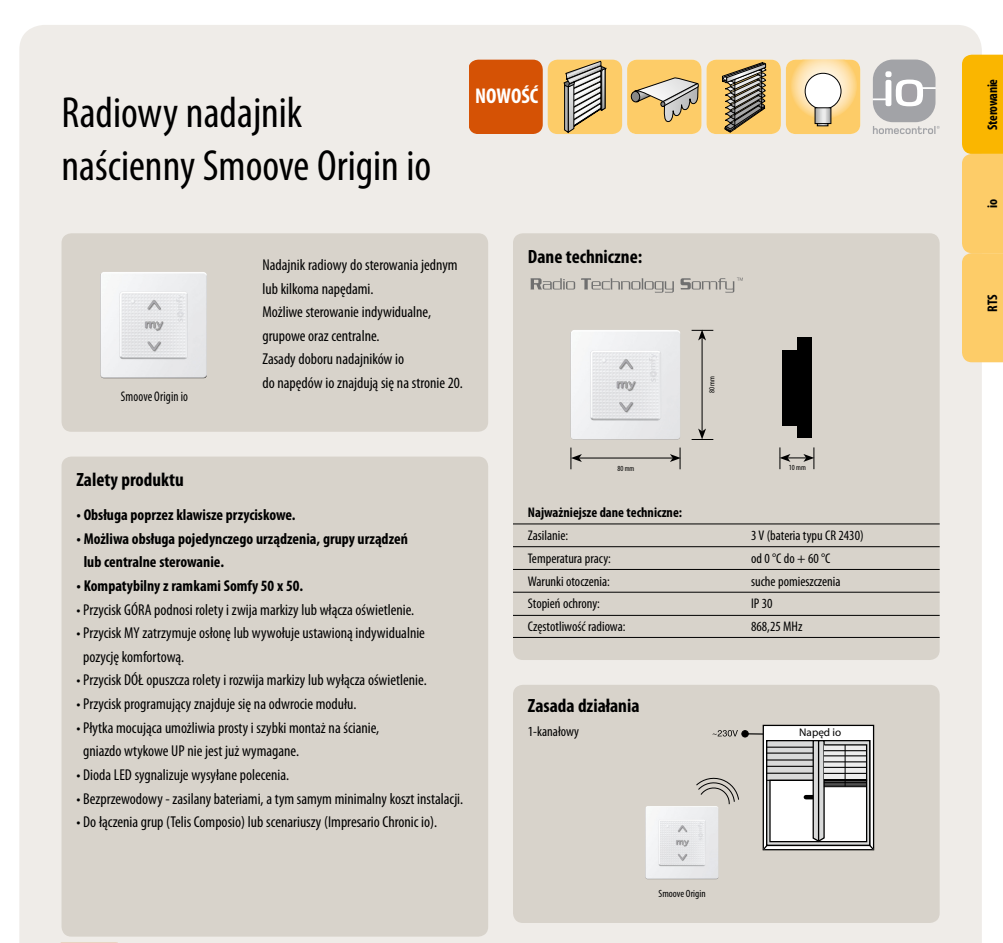
<style>
.page{position:relative;width:1003px;height:943px;background:#fff}
.page>*{position:absolute;margin:0;border:0;box-sizing:border-box;transform-origin:0 0}
.Headline{font:condensed 43.75px "Myriad Pro";color:#000}
.t1{font:700 condensed 21.53px "Myriad Pro";color:#fff}
.Subheadline_Tf_11_pt{font:700 condensed 19.25px "Myriad Pro";color:#000}
.Lauftext_TF_9pt{font:condensed 15.75px/23.6px "Myriad Pro";color:#000}
.Lauftext_TF_9_pt_fet{font:700 condensed 15.75px/23.6px "Myriad Pro";color:#000}
.Lauftext_TF_9pt-2{font:700 condensed 15.75px "Myriad Pro";color:#000}
.xxCopy_schwarz_10_14{font:condensed 14px "Myriad Pro";color:#000}
.t2{font:700 condensed 14px "Myriad Pro";color:#000}
.xxCopy_schwarz_10_14-2{font:condensed 14px "Myriad Pro";color:#000;scale:.9 1}
.t3{font:700 condensed 14px "Myriad Pro";letter-spacing:-.025em;color:#000}
.t4{font:11.2px "Myriad";color:#000}
.t5{font:condensed 10.5px "Myriad Pro";color:#000}
.t6{font:condensed 7.88px "Myriad Pro";color:#000}
.s1{font-family:"Myriad Pro"}
</style>
<div class="page">
<div style="left:19px;top:25px;width:963px;height:918px;background:#efece8"></div>
<svg style="left:962px;top:55px;width:41px;height:307px;background:#fbc548"></svg>
<div style="left:62px;top:233px;width:426px;height:199px;background:#d8d3cb;border-radius:10px"></div>
<div style="left:62px;top:456px;width:426px;height:480px;background:#d8d3cb;border-radius:10px"></div>
<div style="left:513px;top:233px;width:427px;height:427px;background:#d8d3cb;border-radius:10px"></div>
<hr style="left:513px;top:546px;width:427px;height:1px;background:#000">
<hr style="left:513px;top:569px;width:427px;height:1px;background:#000">
<hr style="left:513px;top:592px;width:427px;height:1px;background:#000">
<hr style="left:513px;top:615px;width:427px;height:1px;background:#000">
<hr style="left:513px;top:637px;width:427px;height:1px;background:#000">
<svg style="left:530px;top:278px;width:45px;height:11px"></svg>
<svg style="left:581px;top:278px;width:93px;height:15px"></svg>
<svg style="left:680px;top:278px;width:63px;height:15px"></svg>
<hr style="left:513px;top:524px;width:427px;height:1px;background:#000">
<div style="left:513px;top:685px;width:427px;height:238px;background:#d8d3cb;border-radius:10px"></div>
<hr style="left:745px;top:733px;width:27px;height:2px;background:#000">
<div style="left:742px;top:730px;width:6px;height:7px;background:#000;border-radius:50%"></div>
<div style="left:742px;top:730px;width:6px;height:7px;border:1px solid #000;border-radius:50%"></div>
<svg style="left:712px;top:730px;width:26px;height:6px"></svg>
<div style="left:763px;top:725px;width:110px;height:125px;background:#fff"></div>
<svg style="left:762px;top:739px;width:113px;height:112px"></svg>
<hr style="left:824px;top:786px;width:42px;height:1px;background:#000">
<hr style="left:824px;top:785px;width:42px;height:1px;background:#000">
<hr style="left:824px;top:783px;width:42px;height:1px;background:#000">
<hr style="left:824px;top:782px;width:42px;height:1px;background:#000">
<hr style="left:824px;top:780px;width:42px;height:1px;background:#000">
<hr style="left:824px;top:779px;width:42px;height:1px;background:#000">
<hr style="left:824px;top:773px;width:42px;height:1px;background:#000">
<hr style="left:824px;top:767px;width:42px;height:1px;background:#000">
<hr style="left:824px;top:761px;width:42px;height:1px;background:#000">
<hr style="left:824px;top:750px;width:42px;height:1px;background:#000">
<hr style="left:824px;top:755px;width:42px;height:1px;background:#000">
<hr style="left:845px;top:745px;width:1px;height:41px;background:#000">
<svg style="left:696px;top:777px;width:43px;height:28px"></svg>
<hr style="left:52px;top:942px;width:74px;height:1px;background:#d55205">
<svg style="left:469px;top:60px;width:391px;height:74px;background:#dbab6d"></svg>
<img style="left:100px;top:272px;width:107px;height:106px">
<img style="left:570px;top:330px;width:110px;height:109px">
<hr style="left:579px;top:458px;width:94px;height:1px;background:#000">
<svg style="left:670px;top:447px;width:11px;height:22px"></svg>
<svg style="left:570px;top:447px;width:12px;height:22px"></svg>
<hr style="left:702px;top:338px;width:1px;height:93px;background:#000">
<svg style="left:692px;top:330px;width:21px;height:10px"></svg>
<svg style="left:692px;top:428px;width:21px;height:12px"></svg>
<img style="left:645px;top:806px;width:73px;height:73px">
<svg style="left:779px;top:447px;width:35px;height:22px"></svg>
<div style="left:797px;top:337px;width:15px;height:101px;background:#000"></div>
<div style="left:782px;top:350px;width:30px;height:75px;background:#000"></div>
<svg style="left:873px;top:60px;width:66px;height:74px;background:#c0c0c2"></svg>
<div style="left:902px;top:84px;width:15px;height:18px;background:#a3a1a6;border-radius:50%"></div>
<p class="Headline" style="left:62px;top:86px;width:242px">Radiowy nadajnik</p>
<p class="Headline" style="left:62px;top:139px;width:371px">naścienny Smoove Origin io</p>
<p class="t1" style="left:475px;top:83px;width:65px">NOWOŚĆ</p>
<p class="xxCopy_schwarz_10_14-2" style="left:121px;top:387px;width:76px">Smoove Origin io</p>
<p class="Lauftext_TF_9pt" style="left:262px;top:253px;width:197px">Nadajnik radiowy do sterowania jednym lub kilkoma napędami.</p>
<p class="Lauftext_TF_9pt" style="left:262px;top:300px;width:170px">Możliwe sterowanie indywidualne, grupowe oraz centralne.</p>
<p class="Lauftext_TF_9pt" style="left:262px;top:347px;width:202px">Zasady doboru nadajników io<br>do napędów io znajdują się na stronie 20.</p>
<p class="Subheadline_Tf_11_pt" style="left:528px;top:244px;width:116px">Dane techniczne:</p>
<p class="t6" style="left:707px;top:393px;width:19px;rotate:-90deg">80 mm</p>
<p class="Subheadline_Tf_11_pt" style="left:76px;top:467px;width:109px">Zalety produktu</p>
<p class="Lauftext_TF_9_pt_fet" style="left:76px;top:503px;width:221px">• Obsługa poprzez klawisze przyciskowe.</p>
<p class="Lauftext_TF_9_pt_fet" style="left:84px;top:526px;width:326px;text-indent:-7px">• Możliwa obsługa pojedynczego urządzenia, grupy urządzeń lub centralne sterowanie.</p>
<p class="Lauftext_TF_9pt-2" style="left:76px;top:576px;width:228px">• Kompatybilny z ramkami Somfy 50 x 50.</p>
<p class="Lauftext_TF_9pt" style="left:76px;top:597px;width:339px">• Przycisk GÓRA podnosi rolety i zwija markizy lub włącza oświetlenie.</p>
<p class="Lauftext_TF_9pt" style="left:83px;top:621px;width:343px;text-indent:-7px">• Przycisk MY zatrzymuje osłonę lub wywołuje ustawioną indywidualnie pozycję komfortową.</p>
<p class="Lauftext_TF_9pt" style="left:76px;top:668px;width:352px">• Przycisk DÓŁ opuszcza rolety i rozwija markizy lub wyłącza oświetlenie.</p>
<p class="Lauftext_TF_9pt" style="left:76px;top:692px;width:282px">• Przycisk programujący znajduje się na odwrocie modułu.</p>
<p class="Lauftext_TF_9pt" style="left:83px;top:715px;width:298px;text-indent:-7px">• Płytka mocująca umożliwia prosty i szybki montaż na ścianie, gniazdo wtykowe UP nie jest już wymagane.</p>
<p class="Lauftext_TF_9pt" style="left:76px;top:763px;width:214px">• Dioda LED sygnalizuje wysyłane polecenia.</p>
<p class="Lauftext_TF_9pt" style="left:76px;top:786px;width:388px">• Bezprzewodowy - zasilany bateriami, a tym samym minimalny koszt instalacji.</p>
<p class="Lauftext_TF_9pt" style="left:76px;top:810px;width:362px">• Do łączenia grup (Telis Composio) lub scenariuszy (Impresario Chronic io).</p>
<p class="t6" style="left:617px;top:463px;width:19px">80 mm</p>
<p class="t6" style="left:789px;top:463px;width:19px">10 mm</p>
<p class="t2" style="left:528px;top:504px;width:156px">Najważniejsze dane techniczne:</p>
<p class="xxCopy_schwarz_10_14" style="left:528px;top:527px;width:42px">Zasilanie:</p>
<p class="xxCopy_schwarz_10_14" style="left:751px;top:527px;width:114px">3 V (bateria typu CR 2430)</p>
<p class="xxCopy_schwarz_10_14" style="left:528px;top:550px;width:85px">Temperatura pracy:</p>
<p class="xxCopy_schwarz_10_14" style="left:751px;top:550px;width:81px">od 0 °C do + 60 °C</p>
<p class="xxCopy_schwarz_10_14" style="left:528px;top:572px;width:84px">Warunki otoczenia:</p>
<p class="xxCopy_schwarz_10_14" style="left:751px;top:572px;width:91px">suche pomieszczenia</p>
<p class="xxCopy_schwarz_10_14" style="left:528px;top:595px;width:74px">Stopień ochrony:</p>
<p class="xxCopy_schwarz_10_14" style="left:751px;top:595px;width:23px">IP 30</p>
<p class="xxCopy_schwarz_10_14" style="left:528px;top:618px;width:99px">Częstotliwość radiowa:</p>
<p class="xxCopy_schwarz_10_14" style="left:751px;top:618px;width:53px">868,25 MHz</p>
<p class="Subheadline_Tf_11_pt" style="left:528px;top:693px;width:113px">Zasada działania</p>
<p class="xxCopy_schwarz_10_14" style="left:528px;top:722px;width:53px">1-kanałowy</p>
<p class="t5" style="left:658px;top:887px;width:49px">Smoove Origin</p>
<p class="t4" style="left:799px;top:726px;width:44px">Nap<span class="s1">ę</span>d io</p>
<p class="t3" style="left:984px;top:130px;width:52px;rotate:-90deg">Sterowanie</p>
<p class="t2" style="left:984px;top:208px;width:11px;rotate:-90deg">io</p>
<p class="t2" style="left:984px;top:311px;width:19px;rotate:-90deg">RTS</p>
</div>
